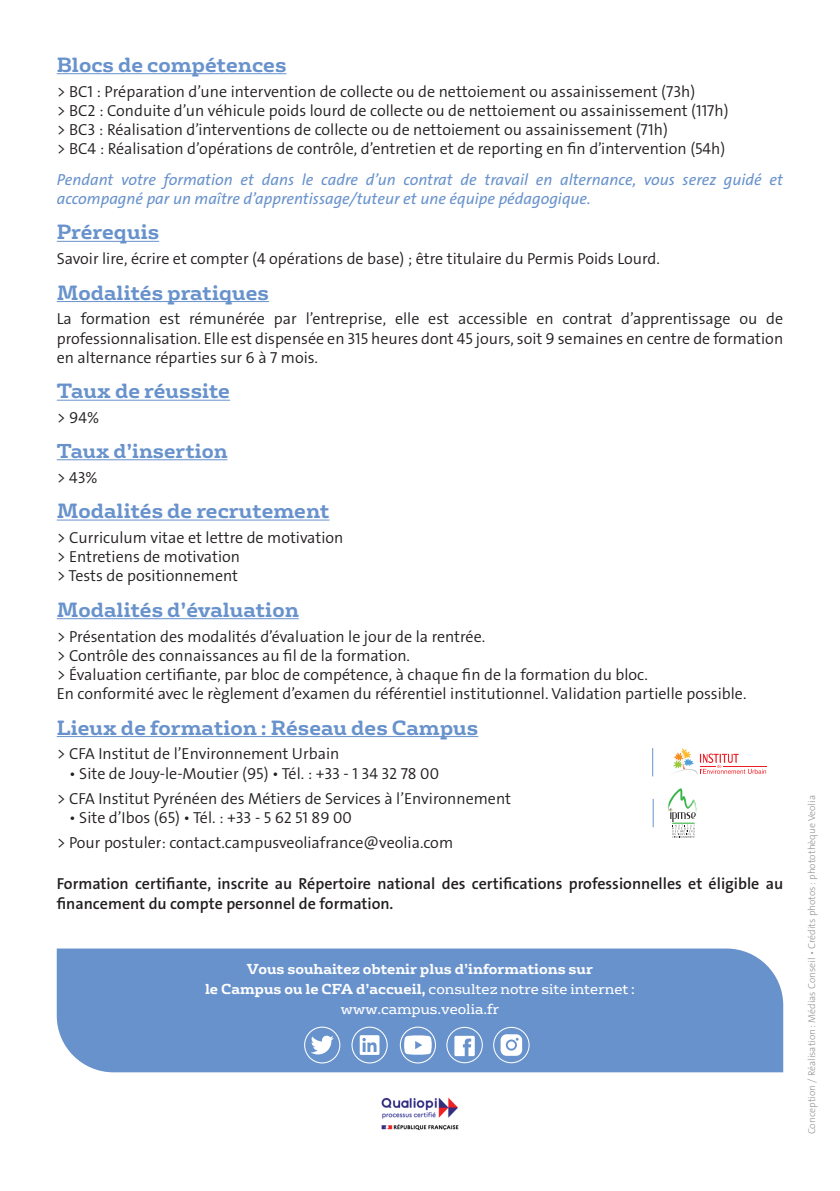
<style>
.page{position:relative;width:840px;height:1191px;background:#fff}
.page>*{position:absolute;margin:0;border:0;box-sizing:border-box;transform-origin:0 0}
.t1{font:700 20px "FS Rufus";color:#6892cc}
.t2{font:700 19.6px "FS Rufus";color:#6892cc}
.t3{font:300 16px/19.2px "The Sans Veolia W4";color:#231f20}
.t4{font:italic 16px/19.2px "The Sans Veolia W5 Plain";color:#6892cc}
.t5{font:600 16px/19.2px "The Sans Veolia W6";color:#231f20}
.t6{font:700 14px/20px "FS Rufus";color:#fff;text-align:center}
.t7{font:300 10px "The Sans Veolia W3";color:#939598}
.s1{font-weight:400}
</style>
<div class="page">
<img style="left:381px;top:1097px;width:78px;height:34px">
<div style="left:57px;top:948px;width:725px;height:124px;background:#6892cc"></div>
<hr style="left:57px;top:73px;width:229px;height:1px;background:#6892cc">
<hr style="left:57px;top:241px;width:102px;height:1px;background:#6892cc">
<hr style="left:57px;top:301px;width:212px;height:1px;background:#6892cc">
<hr style="left:57px;top:400px;width:173px;height:1px;background:#6892cc">
<hr style="left:57px;top:459px;width:170px;height:1px;background:#6892cc">
<hr style="left:57px;top:519px;width:272px;height:1px;background:#6892cc">
<hr style="left:57px;top:618px;width:241px;height:1px;background:#6892cc">
<hr style="left:57px;top:736px;width:421px;height:1px;background:#6892cc">
<svg style="left:673px;top:748px;width:92px;height:27px"></svg>
<svg style="left:652px;top:799px;width:1px;height:28px"></svg>
<svg style="left:667px;top:788px;width:30px;height:50px"></svg>
<svg style="left:310px;top:1035px;width:23px;height:19px"></svg>
<div style="left:304px;top:1026px;width:36px;height:37px;border:1px solid #fff;border-radius:50%"></div>
<svg style="left:359px;top:1035px;width:20px;height:20px"></svg>
<div style="left:351px;top:1026px;width:36px;height:37px;border:1px solid #fff;border-radius:50%"></div>
<svg style="left:404px;top:1035px;width:27px;height:19px"></svg>
<div style="left:399px;top:1026px;width:37px;height:37px;border:1px solid #fff;border-radius:50%"></div>
<div style="left:446px;top:1026px;width:36px;height:37px;border:1px solid #fff;border-radius:50%"></div>
<svg style="left:454px;top:1035px;width:20px;height:21px"></svg>
<div style="left:493px;top:1026px;width:36px;height:37px;border:1px solid #fff;border-radius:50%"></div>
<svg style="left:499px;top:1032px;width:23px;height:23px"></svg>
<p class="t1" style="left:57px;top:47px;width:231px">Blocs de compétences</p>
<p class="t3" style="left:57px;top:82px;width:673px">&gt; BC1 : Préparation d’une intervention de collecte ou de nettoiement ou assainissement (73h)<br>&gt; BC2 : Conduite d’un véhicule poids lourd de collecte ou de nettoiement ou assainissement (117h) &gt; BC3 : Réalisation d’interventions de collecte ou de nettoiement ou assainissement (71h)<br>&gt; BC4 : Réalisation d’opérations de contrôle, d’entretien et de reporting en fin d’intervention (54h)</p>
<p class="t4" style="left:57px;top:170px;width:727px">Pendant votre formation et dans le cadre d’un contrat de travail en alternance, vous serez guidé et accompagné par un maître d’apprentissage/tuteur et une équipe pédagogique.</p>
<p class="t1" style="left:57px;top:215px;width:104px">Prérequis</p>
<p class="t3" style="left:57px;top:249px;width:604px">Savoir lire, écrire et compter (4 opérations de base) ; être titulaire du Permis Poids Lourd.</p>
<p class="t1" style="left:57px;top:275px;width:214px">Modalités pratiques</p>
<p class="t3" style="left:57px;top:309px;width:727px;text-align:justify">La formation est rémunérée par l’entreprise, elle est accessible en contrat d’apprentissage ou de professionnalisation. Elle est dispensée en 315 heures dont 45 jours, soit 9 semaines en centre de formation en alternance réparties sur 6 à 7 mois.</p>
<p class="t1" style="left:57px;top:374px;width:175px">Taux de réussite</p>
<p class="t3" style="left:57px;top:408px;width:44px">&gt; 94%</p>
<p class="t2" style="left:57px;top:434px;width:172px">Taux d’insertion</p>
<p class="t3" style="left:57px;top:468px;width:42px">&gt; 43%</p>
<p class="t1" style="left:57px;top:493px;width:274px">Modalités de recrutement</p>
<p class="t3" style="left:57px;top:528px;width:288px">&gt; Curriculum vitae et lettre de motivation &gt; Entretiens de motivation<br>&gt; Tests de positionnement</p>
<p class="t1" style="left:57px;top:592px;width:243px">Modalités d’évaluation</p>
<p class="t3" style="left:57px;top:626px;width:691px">&gt; Présentation des modalités d’évaluation le jour de la rentrée.<br>&gt; Contrôle des connaissances au fil de la formation.<br>&gt; Évaluation certifiante, par bloc de compétence, à chaque fin de la formation du bloc.<br>En conformité avec le règlement d’examen du référentiel institutionnel. Validation partielle possible.</p>
<p class="t1" style="left:57px;top:710px;width:423px">Lieux de formation : Réseau des Campus</p>
<p class="t3" style="left:57px;top:744px;width:284px">&gt; CFA Institut de l’Environnement Urbain</p>
<p class="t3" style="left:57px;top:761px;width:455px;line-height:24.8px;text-indent:12px">• Site de Jouy-le-Moutier (95) • Tél. : +33 - 1 34 32 78 00<br>&gt; CFA Institut Pyrénéen des Métiers de Services à l’Environnement</p>
<p class="t3" style="left:57px;top:805px;width:397px;line-height:24.8px;text-indent:12px">• Site d’Ibos (65) • Tél. : +33 - 5 62 51 89 00<br>&gt; Pour postuler: contact.campusveoliafrance@veolia.com</p>
<p class="t5" style="left:57px;top:874px;width:727px">Formation certifiante, inscrite au Répertoire national des certifications professionnelles et éligible au financement du compte personnel de formation.</p>
<p class="t6" style="left:205px;top:958px;width:431px">Vous souhaitez obtenir plus d’informations sur<br>le Campus ou le CFA d’accueil, <span class="s1">consultez notre site internet : www.campus.veolia.fr</span></p>
<p class="t7" style="left:805px;top:1134px;width:340px;rotate:-90deg">Conception / Réalisation : Médias Conseil • Crédits photos : photothèque Veolia</p>
</div>
